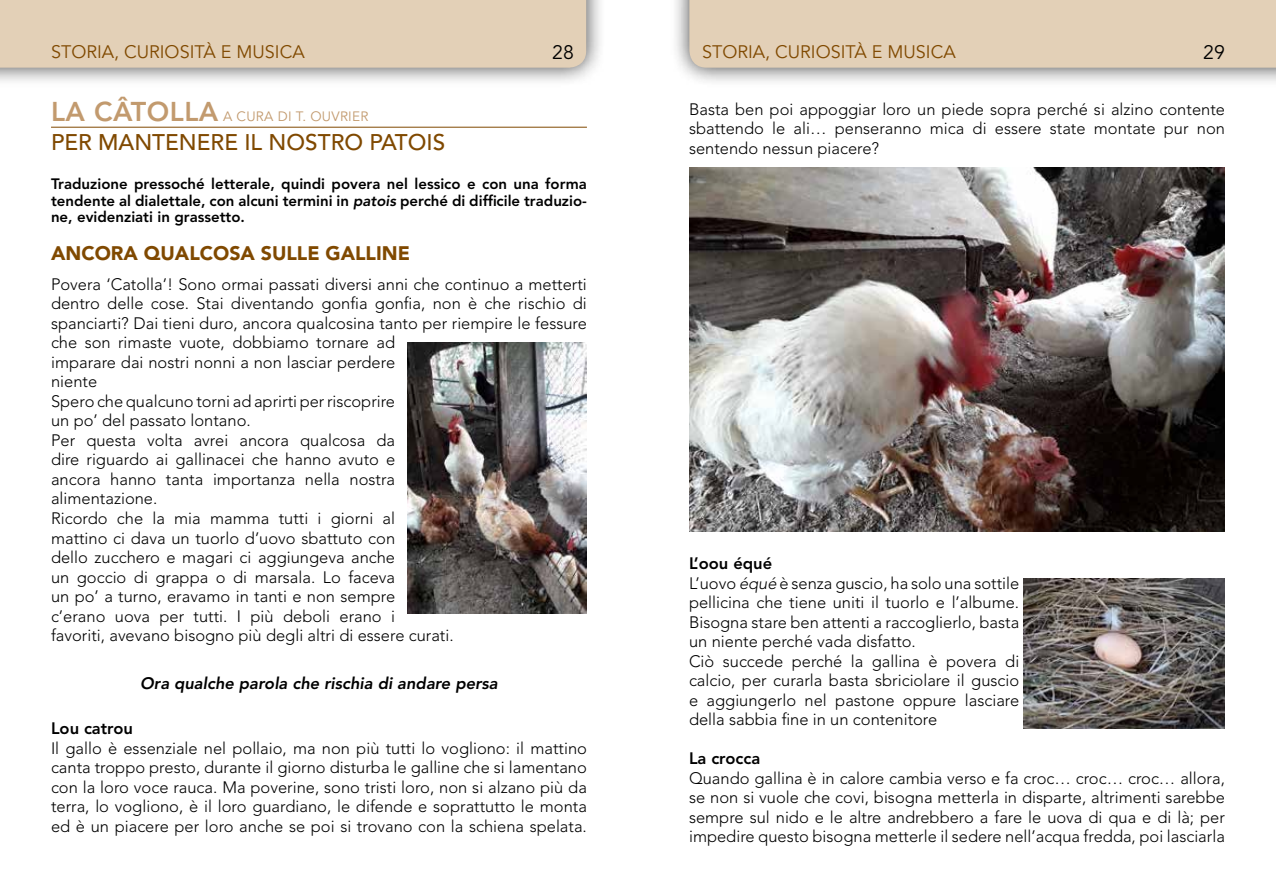
<style>
.page{position:relative;width:1276px;height:893px;background:#fff}
.page>*{position:absolute;margin:0;border:0;box-sizing:border-box;transform-origin:0 0}
.t1{font:500 22.5px "Avenir LT Std";color:#804900}
.t2{font:900 19.5px "Avenir LT Std";color:#804900}
.t3{font:19.5px "Avenir LT Std";color:#000}
.t4{font:18px "Avenir LT Std";color:#804900}
.t5{font:300 16.5px/19.5px "Avenir LT Std";color:#000;text-align:justify}
.t6{font:italic 800 16.5px "Avenir LT Std";color:#000}
.t7{font:800 16.5px "Avenir LT Std";color:#000}
.t8{font:800 15px/16.5px "Avenir LT Std";color:#000;text-align:justify}
.t9{font:13.5px "Avenir LT Std";letter-spacing:.02em;color:#c29a6e}
.s1{font-weight:800;font-size:27px}
.s2{font-style:italic}
.s3{font-weight:800}
</style>
<div class="page">
<div style="left:0;top:0;width:606px;height:88px;background:#000;opacity:.75"></div>
<div style="left:0;top:0;width:586px;height:68px;background:#e3d0b7"></div>
<div style="left:669px;top:0;width:607px;height:88px;background:#000;opacity:.75"></div>
<div style="left:689px;top:0;width:587px;height:68px;background:#e3d0b7"></div>
<hr style="left:51px;top:127px;width:536px;height:1px;background:#804900">
<img style="left:408px;top:343px;width:179px;height:270px">
<img style="left:689px;top:168px;width:536px;height:363px">
<img style="left:1023px;top:578px;width:202px;height:151px">
<p class="t4" style="left:51px;top:41px;width:255px">STORIA, CURIOSITÀ E MUSICA</p>
<p class="t3" style="left:552px;top:41px;width:23px">28</p>
<p class="t4" style="left:702px;top:41px;width:255px">STORIA, CURIOSITÀ E MUSICA</p>
<p class="t3" style="left:1203px;top:41px;width:23px">29</p>
<p class="t9" style="left:51px;top:109px;width:319px"><span class="s1">LA CÂTOLLA</span> A CURA DI T. OUVRIER</p>
<h1 class="t1" style="left:51px;top:129px;width:396px">PER MANTENERE IL NOSTRO PATOIS</h1>
<p class="t8" style="left:51px;top:176px;width:537px">Traduzione pressoché letterale, quindi povera nel lessico e con una forma tendente al dialettale, con alcuni termini in <span class="s2">patois</span> perché di difficile traduzio&shy;ne, evidenziati in grassetto.</p>
<p class="t2" style="left:51px;top:242px;width:360px">ANCORA QUALCOSA SULLE GALLINE</p>
<p class="t5" style="left:51px;top:275px;width:537px;text-align:left">Povera ‘Catolla’! Sono ormai passati diversi anni che continuo a metterti dentro delle cose. Stai diventando gonfia gonfia, non è che rischio di spanciarti? Dai tieni duro, ancora qualcosina tanto per riempire le fessure che son rimaste vuote, dobbiamo tornare ad<br>imparare dai nostri nonni a non lasciar perdere<br>niente<br>Spero che qualcuno torni ad aprirti per riscoprire<br>un po’ del passato lontano.<br>Per questa volta avrei ancora qualcosa da<br>dire riguardo ai gallinacei che hanno avuto e<br>ancora hanno tanta importanza nella nostra<br>alimentazione.<br>Ricordo che la mia mamma tutti i giorni al<br>mattino ci dava un tuorlo d’uovo sbattuto con<br>dello zucchero e magari ci aggiungeva anche<br>un goccio di grappa o di marsala. Lo faceva<br>un po’ a turno, eravamo in tanti e non sempre<br>c’erano uova per tutti. I più deboli erano i<br>favoriti, avevano bisogno più degli altri di essere curati.</p>
<p class="t6" style="left:140px;top:673px;width:359px">Ora qualche parola che rischia di andare persa</p>
<p class="t7" style="left:51px;top:718px;width:83px">Lou catrou</p>
<p class="t5" style="left:51px;top:738px;width:537px">Il gallo è essenziale nel pollaio, ma non più tutti lo vogliono: il mattino canta troppo presto, durante il giorno disturba le galline che si lamentano con la loro voce rauca. Ma poverine, sono tristi loro, non si alzano più da terra, lo vogliono, è il loro guardiano, le difende e soprattutto le monta ed è un piacere per loro anche se poi si trovano con la schiena spelata.</p>
<p class="t5" style="left:689px;top:99px;width:537px">Basta ben poi appoggiar loro un piede sopra perché si alzino contente sbattendo le ali… penseranno mica di essere state montate pur non sentendo nessun piacere?</p>
<p class="t5" style="left:689px;top:554px;width:332px;text-align:left"><span class="s3">L’oou équé<br></span>L’uovo <span class="s2">équé</span> è senza guscio, ha solo una sottile pellicina che tiene uniti il tuorlo e l’albume.<br>Bisogna stare ben attenti a raccoglierlo, basta un niente perché vada disfatto.<br>Ciò succede perché la gallina è povera di calcio, per curarla basta sbriciolare il guscio e aggiungerlo nel pastone oppure lasciare della sabbia fine in un contenitore</p>
<p class="t7" style="left:689px;top:749px;width:73px">La crocca</p>
<p class="t5" style="left:689px;top:768px;width:537px">Quando gallina è in calore cambia verso e fa croc… croc… croc… allora, se non si vuole che covi, bisogna metterla in disparte, altrimenti sarebbe sempre sul nido e le altre andrebbero a fare le uova di qua e di là; per impedire questo bisogna metterle il sedere nell’acqua fredda, poi lasciarla</p>
</div>
